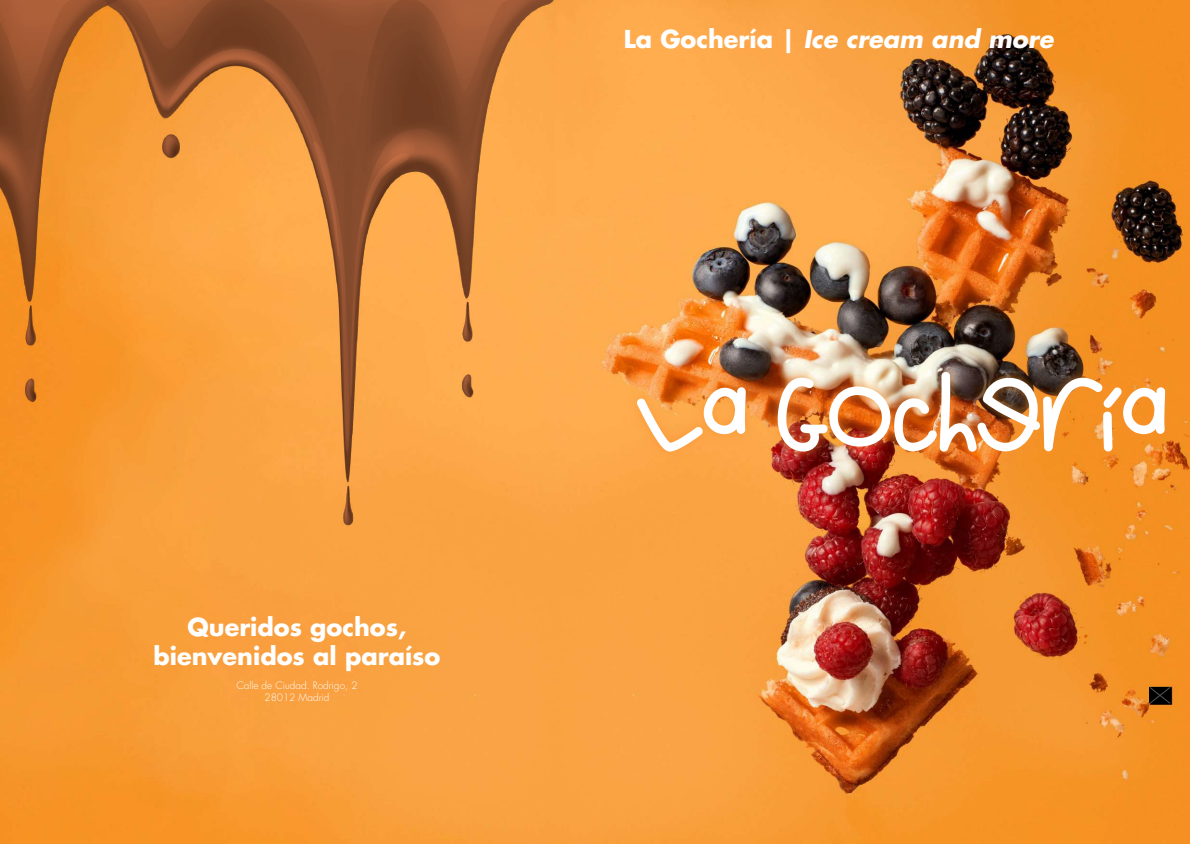
<style>
.page{position:relative;width:1190px;height:844px;background:#fff}
.page>*{position:absolute;margin:0;border:0;box-sizing:border-box;transform-origin:0 0}
.t1{font:103px "Mf This Is Ridiculous";color:#fff}
.t2{font:700 24px/28.8px "Futura LT";color:#fff;text-align:center}
.t3{font:italic 700 24px "Futura LT";color:#fff}
.t4{font:300 10px/12px "Futura LT";color:#fff;text-align:center}
.s1{font-style:normal}
</style>
<div class="page">
<img style="left:0;top:0;width:1189px;height:844px">
<img style="left:0;top:0;width:613px;height:621px">
<img style="left:616px;top:347px;width:570px;height:146px">
<svg style="left:635px;top:386px;width:111px;height:67px;background:#f8a958"></svg>
<img style="left:778px;top:370px;width:388px;height:83px">
<svg style="left:1149px;top:687px;width:20px;height:16px"></svg>
<p class="t2" style="left:153px;top:613px;width:288px">Queridos gochos, bienvenidos al paraíso</p>
<p class="t4" style="left:236px;top:680px;width:123px">Calle de Ciudad. Rodrigo, 2<br>28012 Madrid</p>
<p class="t3" style="left:623px;top:23px;width:431px"><span class="s1">La Gochería |</span> Ice cream and more</p>
<h1 class="t1" style="left:636px;top:373px;width:533px">La Gochería</h1>
</div>
